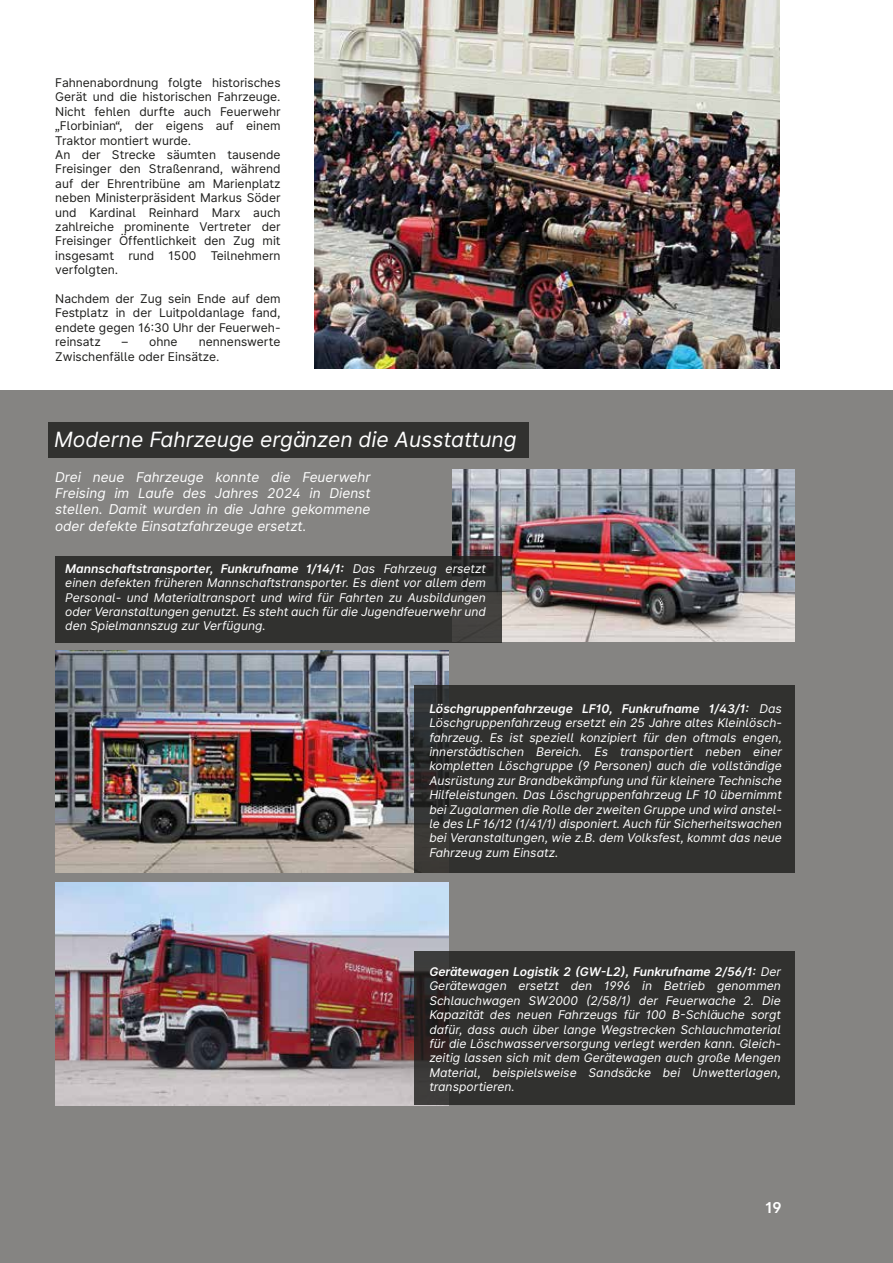
<style>
.page{position:relative;width:893px;height:1263px;background:#fff}
.page>*{position:absolute;margin:0;border:0;box-sizing:border-box;transform-origin:0 0}
.t1{font:italic 21px "Freising Sans";color:#fff}
.t2{font:700 15px "Freising Sans";color:#fff}
.t3{font:italic 13.5px/16.2px "Freising Sans";color:#fff;text-align:justify}
.t4{font:italic 12px/14.4px "Freising Sans";color:#fff;text-align:justify}
.t5{font:12px/14.4px "Freising Sans";color:#1d1d1b}
.s1{font-weight:700}
</style>
<div class="page">
<img style="left:315px;top:0;width:465px;height:369px">
<div style="left:0;top:390px;width:893px;height:873px;background:#858482"></div>
<img style="left:55px;top:651px;width:393px;height:221px">
<div style="left:415px;top:685px;width:380px;height:188px;background:#31312f"></div>
<div style="left:48px;top:422px;width:481px;height:35px;background:#31312f"></div>
<img style="left:55px;top:882px;width:393px;height:223px">
<img style="left:453px;top:470px;width:342px;height:172px">
<svg style="left:55px;top:556px;width:447px;height:87px;background:#31312f"></svg>
<svg style="left:415px;top:951px;width:380px;height:154px;background:#30302e"></svg>
<p class="t5" style="left:55px;top:75px;width:227px">Fahnenabordnung folgte historisches Gerät und die historischen Fahrzeuge.<br>Nicht fehlen durfte auch Feuerwehr „Florbinian“, der eigens auf einem Traktor montiert wurde.<br>An der Strecke säumten tausende Freisinger den Straßenrand, während auf der Ehrentribüne am Marienplatz neben Ministerpräsident Markus Söder und Kardinal Reinhard Marx auch zahlreiche prominente Vertreter der Freisinger Öffentlichkeit den Zug mit insgesamt rund 1500 Teilnehmern verfolgten.</p>
<p class="t5" style="left:55px;top:291px;width:227px;text-align:justify">Nachdem der Zug sein Ende auf dem Festplatz in der Luitpoldanlage fand, endete gegen 16:30 Uhr der Feuerweh&shy;reinsatz</p>
<p class="t5" style="left:122px;top:334px;width:57px">– ohne</p>
<p class="t5" style="left:55px;top:334px;width:227px;text-indent:144px">nennenswerte<br>Zwischenfälle oder Einsätze.</p>
<h1 class="t1" style="left:54px;top:424px;width:464px">Moderne Fahrzeuge ergänzen die Ausstattung</h1>
<p class="t3" style="left:55px;top:469px;width:317px">Drei neue Fahrzeuge konnte die Feuerwehr Freising im Laufe des Jahres 2024 in Dienst stellen. Damit wurden in die Jahre gekommene oder defekte Einsatzfahrzeuge ersetzt.</p>
<p class="t4" style="left:65px;top:561px;width:422px"><span class="s1">Mannschaftstransporter, Funkrufname 1/14/1:</span> Das Fahrzeug ersetzt einen defekten früheren Mannschaftstransporter. Es dient vor allem dem Personal- und Materialtransport und wird für Fahrten zu Ausbildungen oder Veranstaltungen genutzt. Es steht auch für die Jugendfeuerwehr und den Spielmannszug zur Verfügung.</p>
<p class="t4" style="left:429px;top:701px;width:354px"><span class="s1">Löschgruppenfahrzeuge LF10, Funkrufname 1/43/1:</span> Das Löschgruppenfahrzeug ersetzt ein 25 Jahre altes Kleinlösch&shy;fahrzeug. Es ist speziell konzipiert für den oftmals engen, innerstädtischen Bereich. Es transportiert neben einer kompletten Löschgruppe (9 Personen) auch die vollständige Ausrüstung zur Brandbekämpfung und für kleinere Technische Hilfeleistungen. Das Löschgruppenfahrzeug LF 10 übernimmt bei Zugalarmen die Rolle der zweiten Gruppe und wird anstel&shy;le des LF 16/12 (1/41/1) disponiert. Auch für Sicherheitswachen bei Veranstaltungen, wie z.B. dem Volksfest, kommt das neue Fahrzeug zum Einsatz.</p>
<p class="t4" style="left:429px;top:964px;width:353px"><span class="s1">Gerätewagen Logistik 2 (GW-L2), Funkrufname 2/56/1:</span> Der Gerätewagen ersetzt den 1996 in Betrieb genommen Schlauchwagen SW2000 (2/58/1) der Feuerwache 2. Die Kapazität des neuen Fahrzeugs für 100 B-Schläuche sorgt dafür, dass auch über lange Wegstrecken Schlauchmaterial für die Löschwasserversorgung verlegt werden kann. Gleich&shy;zeitig lassen sich mit dem Gerätewagen auch große Mengen Material, beispielsweise Sandsäcke bei Unwetterlagen, transportieren.</p>
<p class="t2" style="left:766px;top:1197px;width:18px">19</p>
</div>
